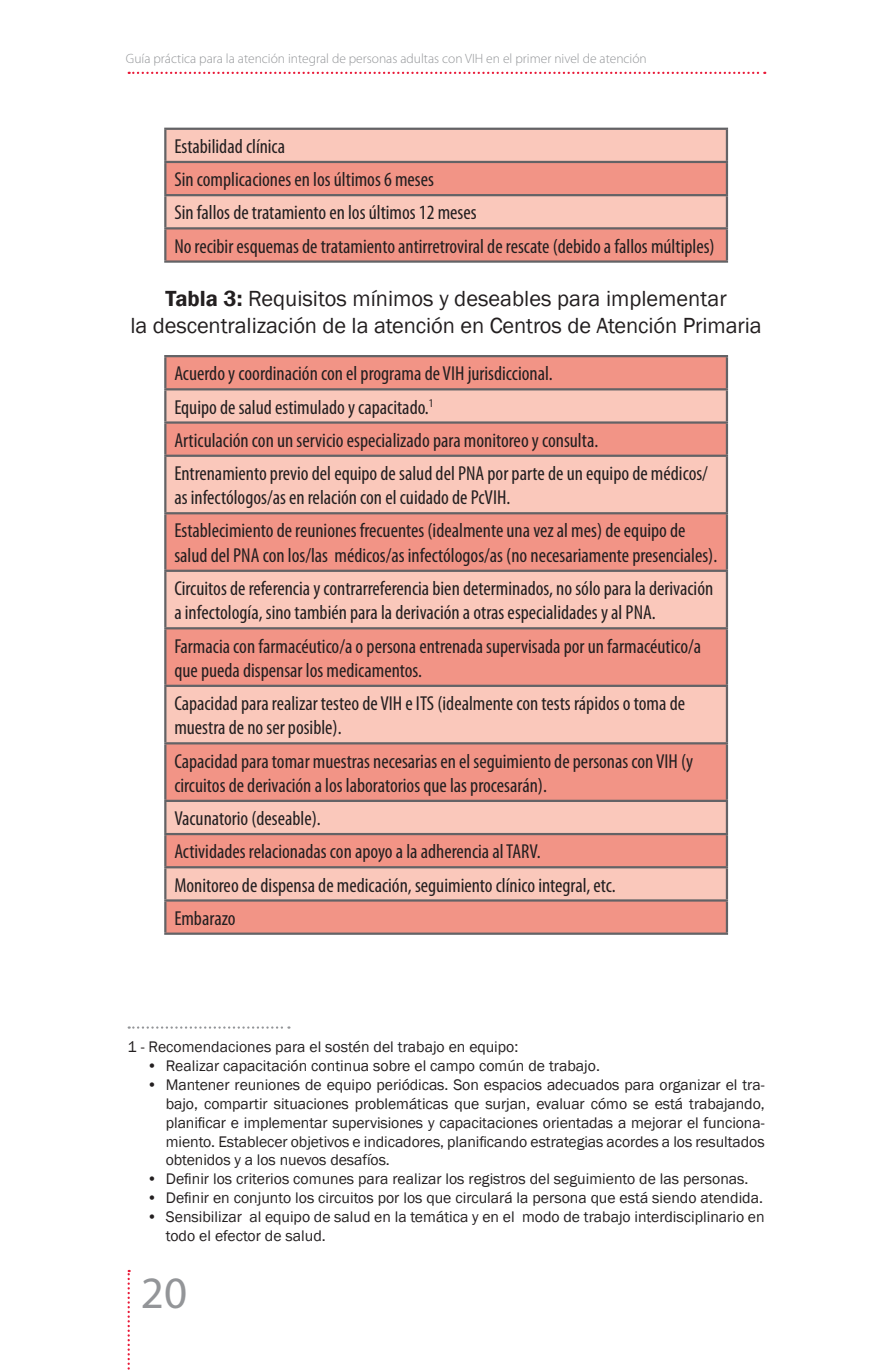
<style>
.page{position:relative;width:893px;height:1372px;background:#fff}
.page>*{position:absolute;margin:0;border:0;box-sizing:border-box;transform-origin:0 0}
.t1{font:45px "Myriad Pro";color:#939598}
.t2{font:22.5px/27px "Franklin Gothic";letter-spacing:-.005em;color:#231f20;text-align:center}
.t3{font:condensed 20.25px/33.3px "Myriad Pro";color:#231f20}
.t4{font:15.75px/18.9px "Franklin Gothic";color:#231f20;text-align:justify}
.t5{font:300 13.5px "Myriad Pro";color:#939598}
.s1{font-weight:600}
</style>
<div class="page">
<svg style="left:128px;top:1269px;width:2px;height:101px"></svg>
<svg style="left:129px;top:72px;width:636px;height:2px"></svg>
<div style="left:166px;top:130px;width:560px;height:31px;background:#fac8bb"></div>
<svg style="left:166px;top:163px;width:560px;height:97px;background:#f3a497"></svg>
<hr style="left:164px;top:128px;width:564px;height:2px;background:#636366">
<hr style="left:164px;top:130px;width:2px;height:31px;background:#636366">
<hr style="left:726px;top:130px;width:2px;height:31px;background:#636366">
<hr style="left:164px;top:161px;width:564px;height:2px;background:#636366">
<hr style="left:164px;top:163px;width:2px;height:31px;background:#636366">
<hr style="left:726px;top:163px;width:2px;height:31px;background:#636366">
<hr style="left:164px;top:194px;width:564px;height:2px;background:#636366">
<hr style="left:164px;top:196px;width:2px;height:31px;background:#636366">
<hr style="left:726px;top:196px;width:2px;height:31px;background:#636366">
<hr style="left:164px;top:227px;width:564px;height:2px;background:#636366">
<hr style="left:164px;top:229px;width:2px;height:31px;background:#636366">
<hr style="left:726px;top:229px;width:2px;height:31px;background:#636366">
<hr style="left:164px;top:260px;width:564px;height:3px;background:#636366">
<div style="left:166px;top:357px;width:560px;height:575px;background:#f29486"></div>
<svg style="left:166px;top:390px;width:560px;height:509px;background:#f5afa1"></svg>
<hr style="left:164px;top:355px;width:564px;height:2px;background:#636366">
<hr style="left:164px;top:357px;width:2px;height:31px;background:#636366">
<hr style="left:726px;top:357px;width:2px;height:31px;background:#636366">
<hr style="left:164px;top:388px;width:564px;height:2px;background:#636366">
<hr style="left:164px;top:390px;width:2px;height:31px;background:#636366">
<hr style="left:726px;top:390px;width:2px;height:31px;background:#636366">
<hr style="left:164px;top:421px;width:564px;height:2px;background:#636366">
<hr style="left:164px;top:423px;width:2px;height:31px;background:#636366">
<hr style="left:726px;top:423px;width:2px;height:31px;background:#636366">
<hr style="left:164px;top:454px;width:564px;height:3px;background:#636366">
<hr style="left:164px;top:457px;width:2px;height:55px;background:#636366">
<hr style="left:726px;top:457px;width:2px;height:55px;background:#636366">
<hr style="left:164px;top:512px;width:564px;height:2px;background:#636366">
<hr style="left:164px;top:514px;width:2px;height:55px;background:#636366">
<hr style="left:726px;top:514px;width:2px;height:55px;background:#636366">
<hr style="left:164px;top:569px;width:564px;height:3px;background:#636366">
<hr style="left:164px;top:572px;width:2px;height:55px;background:#636366">
<hr style="left:726px;top:572px;width:2px;height:55px;background:#636366">
<hr style="left:164px;top:627px;width:564px;height:2px;background:#636366">
<hr style="left:164px;top:629px;width:2px;height:55px;background:#636366">
<hr style="left:726px;top:629px;width:2px;height:55px;background:#636366">
<hr style="left:164px;top:684px;width:564px;height:3px;background:#636366">
<hr style="left:164px;top:687px;width:2px;height:55px;background:#636366">
<hr style="left:726px;top:687px;width:2px;height:55px;background:#636366">
<hr style="left:164px;top:742px;width:564px;height:2px;background:#636366">
<hr style="left:164px;top:744px;width:2px;height:55px;background:#636366">
<hr style="left:726px;top:744px;width:2px;height:55px;background:#636366">
<hr style="left:164px;top:799px;width:564px;height:3px;background:#636366">
<hr style="left:164px;top:802px;width:2px;height:31px;background:#636366">
<hr style="left:726px;top:802px;width:2px;height:31px;background:#636366">
<hr style="left:164px;top:833px;width:564px;height:2px;background:#636366">
<hr style="left:164px;top:835px;width:2px;height:31px;background:#636366">
<hr style="left:726px;top:835px;width:2px;height:31px;background:#636366">
<hr style="left:164px;top:866px;width:564px;height:2px;background:#636366">
<hr style="left:164px;top:868px;width:2px;height:31px;background:#636366">
<hr style="left:726px;top:868px;width:2px;height:31px;background:#636366">
<hr style="left:164px;top:899px;width:564px;height:2px;background:#636366">
<hr style="left:164px;top:901px;width:2px;height:31px;background:#636366">
<hr style="left:726px;top:901px;width:2px;height:31px;background:#636366">
<hr style="left:164px;top:932px;width:564px;height:2px;background:#636366">
<svg style="left:129px;top:1026px;width:160px;height:2px"></svg>
<p class="t5" style="left:126px;top:50px;width:522px">Guía práctica para la atención integral de personas adultas con VIH en el primer nivel de atención</p>
<p class="t3" style="left:174px;top:129px;width:542px">Estabilidad clínica<br>Sin complicaciones en los últimos 6 meses<br>Sin fallos de tratamiento en los últimos 12 meses<br>No recibir esquemas de tratamiento antirretroviral de rescate (debido a fallos múltiples)</p>
<p class="t2" style="left:130px;top:286px;width:633px"><span class="s1">Tabla 3:</span> Requisitos mínimos y deseables para implementar<br>la descentralización de la atención en Centros de Atención Primaria</p>
<p class="t3" style="left:174px;top:357px;width:535px">Acuerdo y coordinación con el programa de VIH jurisdiccional.<br>Equipo de salud estimulado y capacitado.<sup>1<br></sup>Articulación con un servicio especializado para monitoreo y consulta.<br>Entrenamiento previo del equipo de salud del PNA por parte de un equipo de médicos/</p>
<p class="t3" style="left:174px;top:480px;width:513px">as infectólogos/as en relación con el cuidado de PcVIH.<br>Establecimiento de reuniones frecuentes (idealmente una vez al mes) de equipo de</p>
<p class="t3" style="left:174px;top:538px;width:544px">salud del PNA con los/las médicos/as infectólogos/as (no necesariamente presenciales).<br>Circuitos de referencia y contrarreferencia bien determinados, no sólo para la derivación</p>
<p class="t3" style="left:174px;top:595px;width:528px">a infectología, sino también para la derivación a otras especialidades y al PNA.<br>Farmacia con farmacéutico/a o persona entrenada supervisada por un farmacéutico/a</p>
<p class="t3" style="left:174px;top:653px;width:512px">que pueda dispensar los medicamentos.<br>Capacidad para realizar testeo de VIH e ITS (idealmente con tests rápidos o toma de</p>
<p class="t3" style="left:174px;top:710px;width:520px">muestra de no ser posible).<br>Capacidad para tomar muestras necesarias en el seguimiento de personas con VIH (y</p>
<p class="t3" style="left:174px;top:768px;width:443px">circuitos de derivación a los laboratorios que las procesarán).<br>Vacunatorio (deseable).<br>Actividades relacionadas con apoyo a la adherencia al TARV.<br>Monitoreo de dispensa de medicación, seguimiento clínico integral, etc.<br>Embarazo</p>
<p class="t4" style="left:128px;top:1037px;width:392px">1 - Recomendaciones para el sostén del trabajo en equipo:</p>
<p class="t4" style="left:147px;top:1056px;width:455px">• Realizar capacitación continua sobre el campo común de trabajo.</p>
<p class="t4" style="left:166px;top:1075px;width:600px;text-indent:-19px">• Mantener reuniones de equipo periódicas. Son espacios adecuados para organizar el tra&shy;bajo, compartir situaciones problemáticas que surjan, evaluar cómo se está trabajando, planificar e implementar supervisiones y capacitaciones orientadas a mejorar el funciona&shy;miento. Establecer objetivos e indicadores, planificando estrategias acordes a los resultados obtenidos y a los nuevos desafíos.</p>
<p class="t4" style="left:147px;top:1169px;width:603px">• Definir los criterios comunes para realizar los registros del seguimiento de las personas.</p>
<p class="t4" style="left:147px;top:1188px;width:618px">• Definir en conjunto los circuitos por los que circulará la persona que está siendo atendida.</p>
<p class="t4" style="left:166px;top:1207px;width:600px;text-indent:-19px">• Sensibilizar al equipo de salud en la temática y en el modo de trabajo interdisciplinario en todo el efector de salud.</p>
<h1 class="t1" style="left:141px;top:1265px;width:48px">20</h1>
</div>
